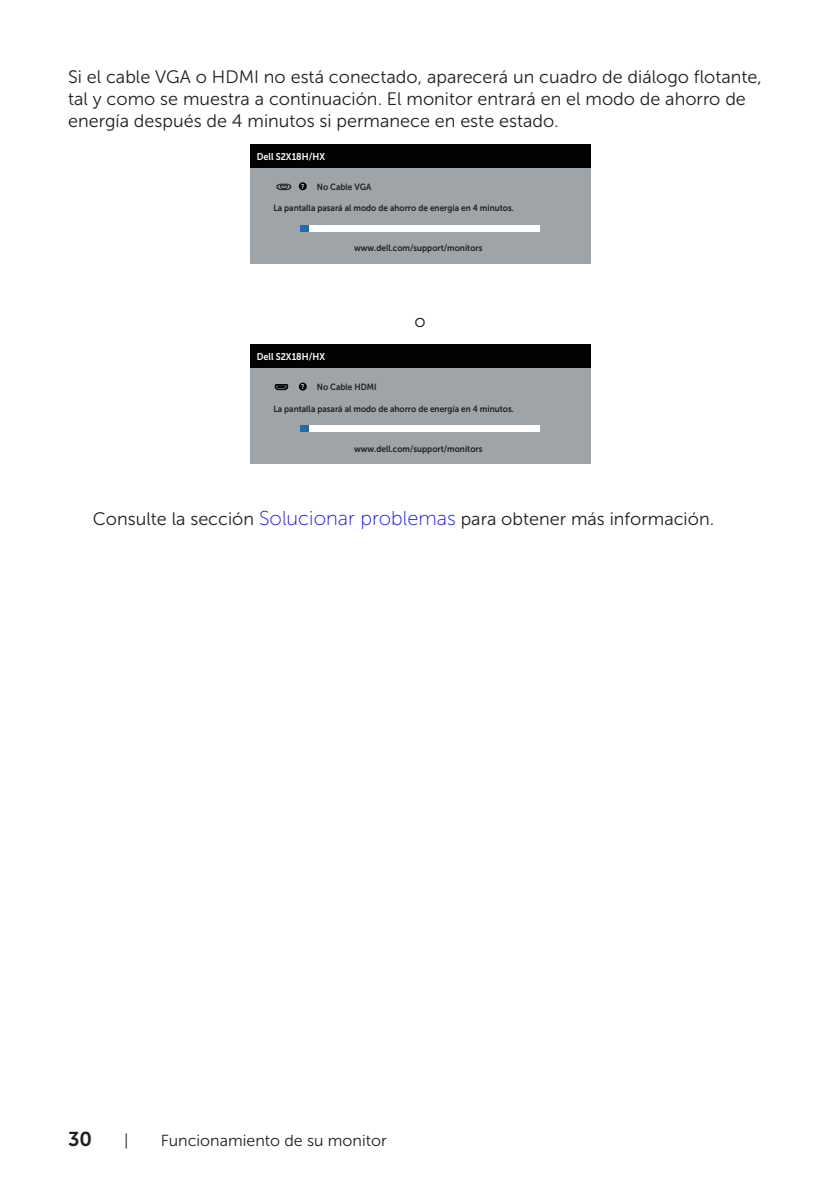
<style>
.page{position:relative;width:840px;height:1191px;background:#fff}
.page>*{position:absolute;margin:0;border:0;box-sizing:border-box;transform-origin:0 0}
.t1{font:20px "Museo Sans For Dell 700";color:#231f20}
.text{font:18px/21.6px "Museo Sans For Dell 300";color:#231f20}
.drawing{font:18px "Museo Sans For Dell 300";color:#231f20}
.t2{font:16px "Museo Sans For Dell 300";color:#231f20}
.t3{font:9.8px "Museo Sans For Dell 700";color:#fff;scale:.92 1}
.t4{font:9px "Museo Sans For Dell 700";color:#231f20;scale:.92 1}
.t5{font:700 6.8px "Arial";color:#fff;scale:.73 1}
.s1{font-family:"Museo Sans For Dell 100";font-size:20px;color:#1111f6}
</style>
<div class="page">
<div style="left:249px;top:162px;width:341px;height:102px;background:#9ea4a7"></div>
<div style="left:250px;top:144px;width:340px;height:23px;background:#030303"></div>
<div style="left:300px;top:225px;width:239px;height:6px;background:#fff"></div>
<div style="left:300px;top:225px;width:8px;height:6px;background:#226ab4"></div>
<div style="left:298px;top:182px;width:8px;height:8px;background:#030303;border-radius:50%"></div>
<svg style="left:276px;top:184px;width:15px;height:7px"></svg>
<div style="left:249px;top:362px;width:341px;height:102px;background:#9ea4a7"></div>
<div style="left:250px;top:344px;width:340px;height:24px;background:#030303"></div>
<div style="left:300px;top:426px;width:239px;height:6px;background:#fff"></div>
<div style="left:300px;top:426px;width:8px;height:6px;background:#226ab4"></div>
<div style="left:298px;top:383px;width:8px;height:7px;background:#030303;border-radius:50%"></div>
<svg style="left:275px;top:384px;width:13px;height:6px"></svg>
<p class="text" style="left:68px;top:66px;width:694px">Si el cable VGA o HDMI no está conectado, aparecerá un cuadro de diálogo flotante, tal y como se muestra a continuación. El monitor entrará en el modo de ahorro de energía después de 4 minutos si permanece en este estado.</p>
<p class="t3" style="left:256px;top:151px;width:76px">Dell S2X18H/HX</p>
<p class="t4" style="left:316px;top:182px;width:61px">No Cable VGA</p>
<p class="t4" style="left:273px;top:203px;width:263px">La pantalla pasará al modo de ahorro de energía en 4 minutos.</p>
<p class="t4" style="left:354px;top:243px;width:141px">www.dell.com/support/monitors</p>
<p class="t5" style="left:301px;top:182px;width:6px">?</p>
<p class="text" style="left:414px;top:310px;width:13px">o</p>
<p class="t3" style="left:256px;top:351px;width:76px">Dell S2X18H/HX</p>
<p class="t4" style="left:316px;top:382px;width:67px">No Cable HDMI</p>
<p class="t4" style="left:273px;top:403px;width:263px">La pantalla pasará al modo de ahorro de energía en 4 minutos.</p>
<p class="t4" style="left:354px;top:443px;width:141px">www.dell.com/support/monitors</p>
<p class="t5" style="left:301px;top:382px;width:6px">?</p>
<p class="drawing" style="left:93px;top:508px;width:622px">Consulte la sección <span class="s1">Solucionar problemas</span> para obtener más información.</p>
<p class="t1" style="left:68px;top:1127px;width:26px">30</p>
<p class="t2" style="left:124px;top:1131px;width:6px">|</p>
<p class="t2" style="left:160px;top:1131px;width:227px">Funcionamiento de su monitor</p>
</div>
